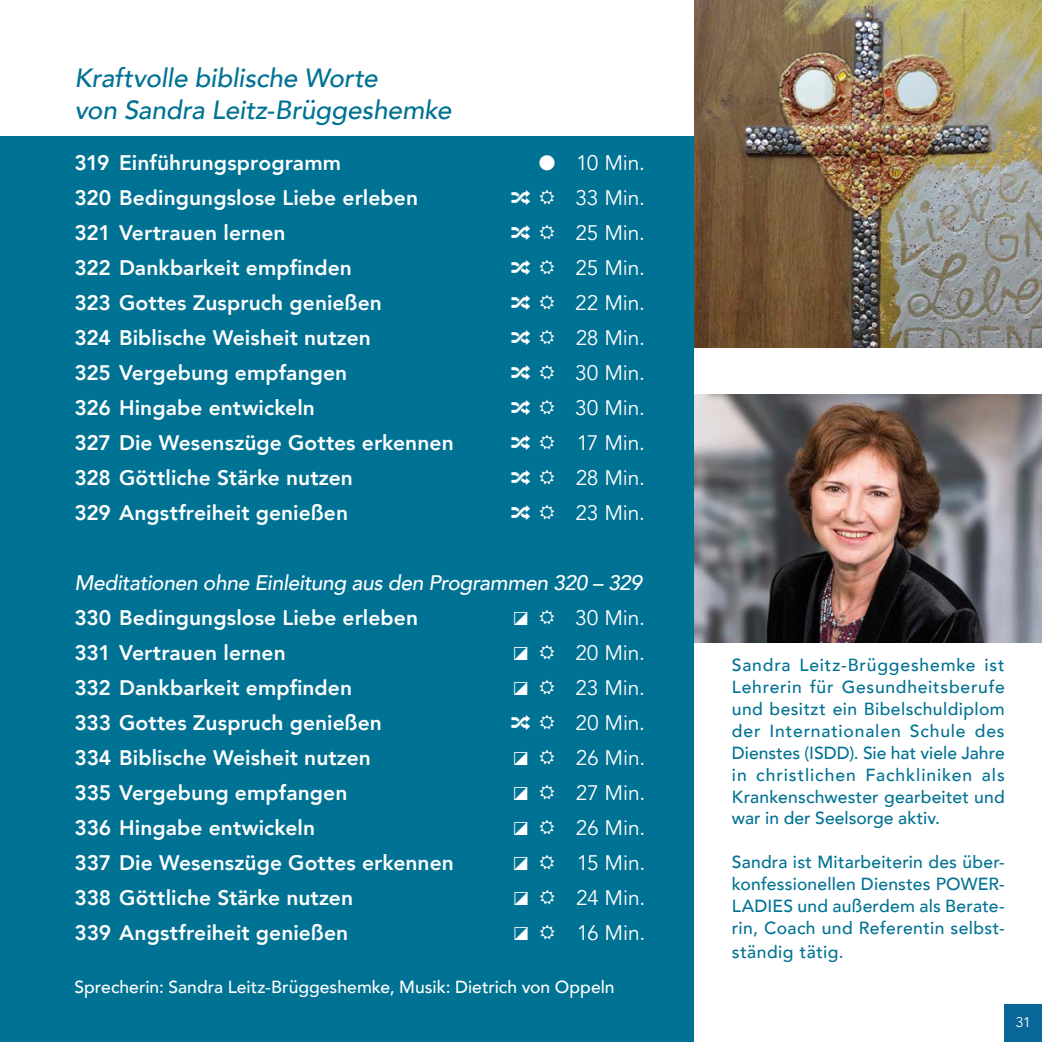
<style>
.page{position:relative;width:1042px;height:1042px;background:#007294}
.page>*{position:absolute;margin:0;border:0;box-sizing:border-box;transform-origin:0 0}
.t1{font:italic 500 26.25px/31.5px "Avenir";letter-spacing:-.005em;color:#007294}
.t2{font:800 21px "Avenir";letter-spacing:.005em;color:#fff}
.t3{font:21px "Avenir";letter-spacing:-.01em;color:#fff}
.t4{font:italic 500 21px "Avenir";letter-spacing:-.015em;color:#fff}
.t5{font:500 17.5px/21.9px "Avenir";letter-spacing:.01em;color:#007294;text-align:justify}
.t6{font:500 17.5px "Avenir";color:#fff}
.t7{font:14px "Avenir";color:#fff}
</style>
<div class="page">
<div style="left:0;top:0;width:1042px;height:136px;background:#fff"></div>
<div style="left:694px;top:347px;width:348px;height:695px;background:#fff"></div>
<div style="left:1005px;top:1005px;width:37px;height:37px;background:#096699"></div>
<img style="left:694px;top:0;width:348px;height:347px">
<img style="left:694px;top:394px;width:348px;height:248px">
<p class="t1" style="left:74px;top:63px;width:379px">Kraftvolle biblische Worte<br>von Sandra Leitz-Brüggeshemke</p>
<p class="t2" style="left:74px;top:146px;width:268px">319 Einführungsprogramm</p>
<p class="t3" style="left:539px;top:150px;width:108px">● 10 Min.</p>
<p class="t2" style="left:74px;top:181px;width:345px">320 Bedingungslose Liebe erleben</p>
<p class="t3" style="left:575px;top:185px;width:71px">33 Min.</p>
<p class="t2" style="left:74px;top:216px;width:213px">321 Vertrauen lernen</p>
<p class="t3" style="left:575px;top:220px;width:71px">25 Min.</p>
<p class="t2" style="left:74px;top:251px;width:279px">322 Dankbarkeit empfinden</p>
<p class="t3" style="left:575px;top:255px;width:71px">25 Min.</p>
<p class="t2" style="left:74px;top:286px;width:309px">323 Gottes Zuspruch genießen</p>
<p class="t3" style="left:575px;top:290px;width:71px">22 Min.</p>
<p class="t2" style="left:74px;top:321px;width:298px">324 Biblische Weisheit nutzen</p>
<p class="t3" style="left:576px;top:325px;width:71px">28 Min.</p>
<p class="t2" style="left:74px;top:356px;width:274px">325 Vergebung empfangen</p>
<p class="t3" style="left:575px;top:360px;width:71px">30 Min.</p>
<p class="t2" style="left:74px;top:391px;width:242px">326 Hingabe entwickeln</p>
<p class="t3" style="left:575px;top:395px;width:71px">30 Min.</p>
<p class="t2" style="left:74px;top:426px;width:381px">327 Die Wesenszüge Gottes erkennen</p>
<p class="t3" style="left:577px;top:430px;width:70px">17 Min.</p>
<p class="t2" style="left:74px;top:461px;width:280px">328 Göttliche Stärke nutzen</p>
<p class="t3" style="left:576px;top:465px;width:71px">28 Min.</p>
<p class="t2" style="left:74px;top:496px;width:275px">329 Angstfreiheit genießen</p>
<p class="t3" style="left:575px;top:500px;width:71px">23 Min.</p>
<p class="t4" style="left:74px;top:570px;width:569px">Meditationen ohne Einleitung aus den Programmen 320 – 329</p>
<p class="t2" style="left:74px;top:601px;width:345px">330 Bedingungslose Liebe erleben</p>
<p class="t3" style="left:575px;top:605px;width:71px">30 Min.</p>
<p class="t2" style="left:74px;top:636px;width:213px">331 Vertrauen lernen</p>
<p class="t3" style="left:575px;top:640px;width:71px">20 Min.</p>
<p class="t2" style="left:74px;top:671px;width:279px">332 Dankbarkeit empfinden</p>
<p class="t3" style="left:575px;top:675px;width:71px">23 Min.</p>
<p class="t2" style="left:75px;top:706px;width:309px">333 Gottes Zuspruch genießen</p>
<p class="t3" style="left:575px;top:710px;width:71px">20 Min.</p>
<p class="t2" style="left:75px;top:741px;width:298px">334 Biblische Weisheit nutzen</p>
<p class="t3" style="left:576px;top:745px;width:71px">26 Min.</p>
<p class="t2" style="left:75px;top:776px;width:274px">335 Vergebung empfangen</p>
<p class="t3" style="left:576px;top:780px;width:71px">27 Min.</p>
<p class="t2" style="left:75px;top:811px;width:242px">336 Hingabe entwickeln</p>
<p class="t3" style="left:576px;top:815px;width:71px">26 Min.</p>
<p class="t2" style="left:75px;top:846px;width:381px">337 Die Wesenszüge Gottes erkennen</p>
<p class="t3" style="left:577px;top:850px;width:70px">15 Min.</p>
<p class="t2" style="left:75px;top:881px;width:280px">338 Göttliche Stärke nutzen</p>
<p class="t3" style="left:576px;top:885px;width:70px">24 Min.</p>
<p class="t2" style="left:75px;top:916px;width:275px">339 Angstfreiheit genießen</p>
<p class="t3" style="left:577px;top:920px;width:70px">16 Min.</p>
<p class="t6" style="left:74px;top:972px;width:542px">Sprecherin: Sandra Leitz-Brüggeshemke, Musik: Dietrich von Oppeln</p>
<p class="t5" style="left:732px;top:653px;width:274px">Sandra Leitz-Brüggeshemke ist Lehrerin für Gesundheitsberufe und besitzt ein Bibelschuldiplom der Internationalen Schule des Dienstes (ISDD). Sie hat viele Jahre in christlichen Fachkliniken als Krankenschwester gearbeitet und war in der Seelsorge aktiv.</p>
<p class="t5" style="left:732px;top:850px;width:274px">Sandra ist Mitarbeiterin des über&shy;konfessionellen Dienstes POWER-LADIES und außerdem als Berate&shy;rin, Coach und Referentin selbst-</p>
<p class="t7" style="left:1016px;top:1014px;width:17px">31</p>
</div>
